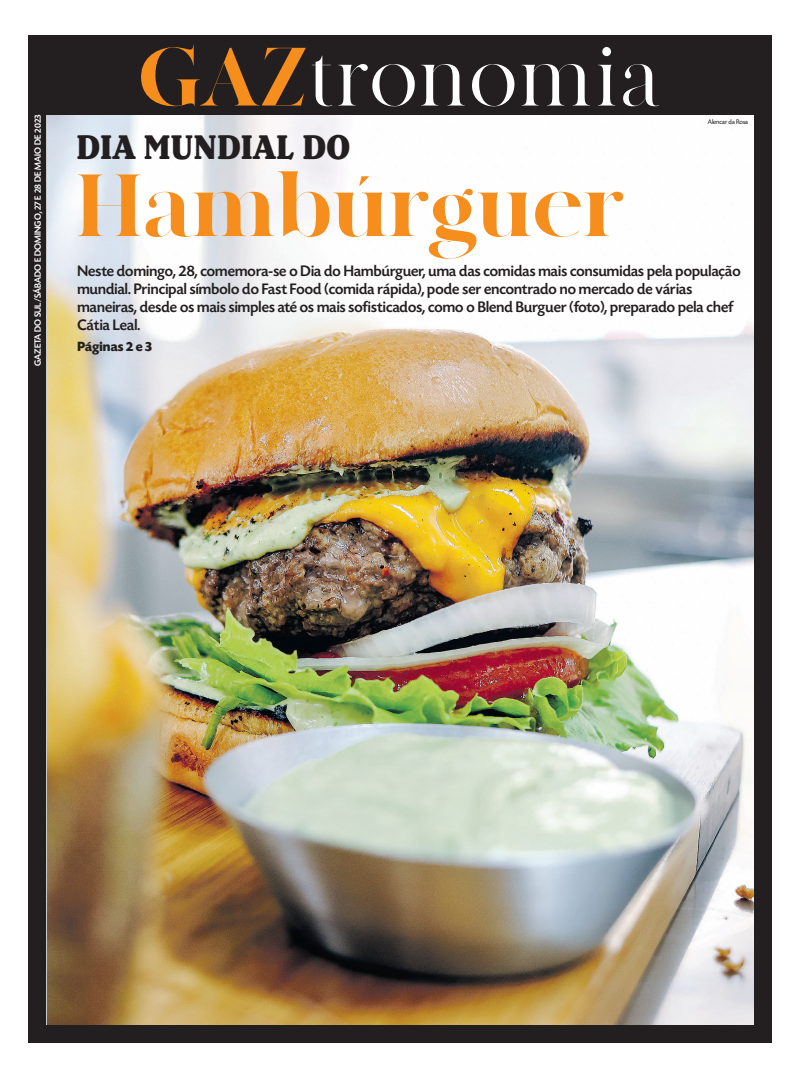
<style>
.page{position:relative;width:800px;height:1078px;background:#fff}
.page>*{position:absolute;margin:0;border:0;box-sizing:border-box;transform-origin:0 0}
.t1{font:800 condensed 36px "Henriette";letter-spacing:.01em;color:#231f20}
.t2{font:500 16px/18px "Today SHOP";letter-spacing:.01em;color:#231f20}
.t3{font:700 14px "Today SHOP";letter-spacing:.01em;color:#231f20}
.t4{font:500 9.5px "Today SHOP";letter-spacing:.01em;color:#fff}
.t5{font:7px "Today SHOP";color:#231f20}
</style>
<div class="page">
<img style="left:47px;top:115px;width:706px;height:909px">
<div style="left:43px;top:35px;width:728px;height:80px;background:#231f20"></div>
<div style="left:28px;top:35px;width:18px;height:1007px;background:#231f20"></div>
<div style="left:753px;top:35px;width:18px;height:1007px;background:#231f20"></div>
<div style="left:33px;top:1024px;width:731px;height:18px;background:#231f20"></div>
<svg style="left:312px;top:47px;width:347px;height:60px"></svg>
<svg style="left:141px;top:45px;width:164px;height:62px"></svg>
<svg style="left:78px;top:171px;width:546px;height:89px"></svg>
<p class="t4" style="left:34px;top:366px;width:253px;rotate:-90deg">GAZETA DO SUL/SÁBADO E DOMINGO, 27 E 28 DE MAIO DE 2023</p>
<p class="t5" style="left:707px;top:119px;width:42px">Alencar da Rosa</p>
<p class="t1" style="left:76px;top:133px;width:275px">DIA MUNDIAL DO</p>
<p class="t2" style="left:77px;top:263px;width:664px">Neste domingo, 28, comemora-se o Dia do Hambúrguer, uma das comidas mais consumidas pela população mundial. Principal símbolo do Fast Food (comida rápida), pode ser encontrado no mercado de várias maneiras, desde os mais simples até os mais sofisticados, como o Blend Burguer (foto), preparado pela chef Cátia Leal.</p>
<p class="t3" style="left:77px;top:342px;width:76px">Páginas 2 e 3</p>
</div>
